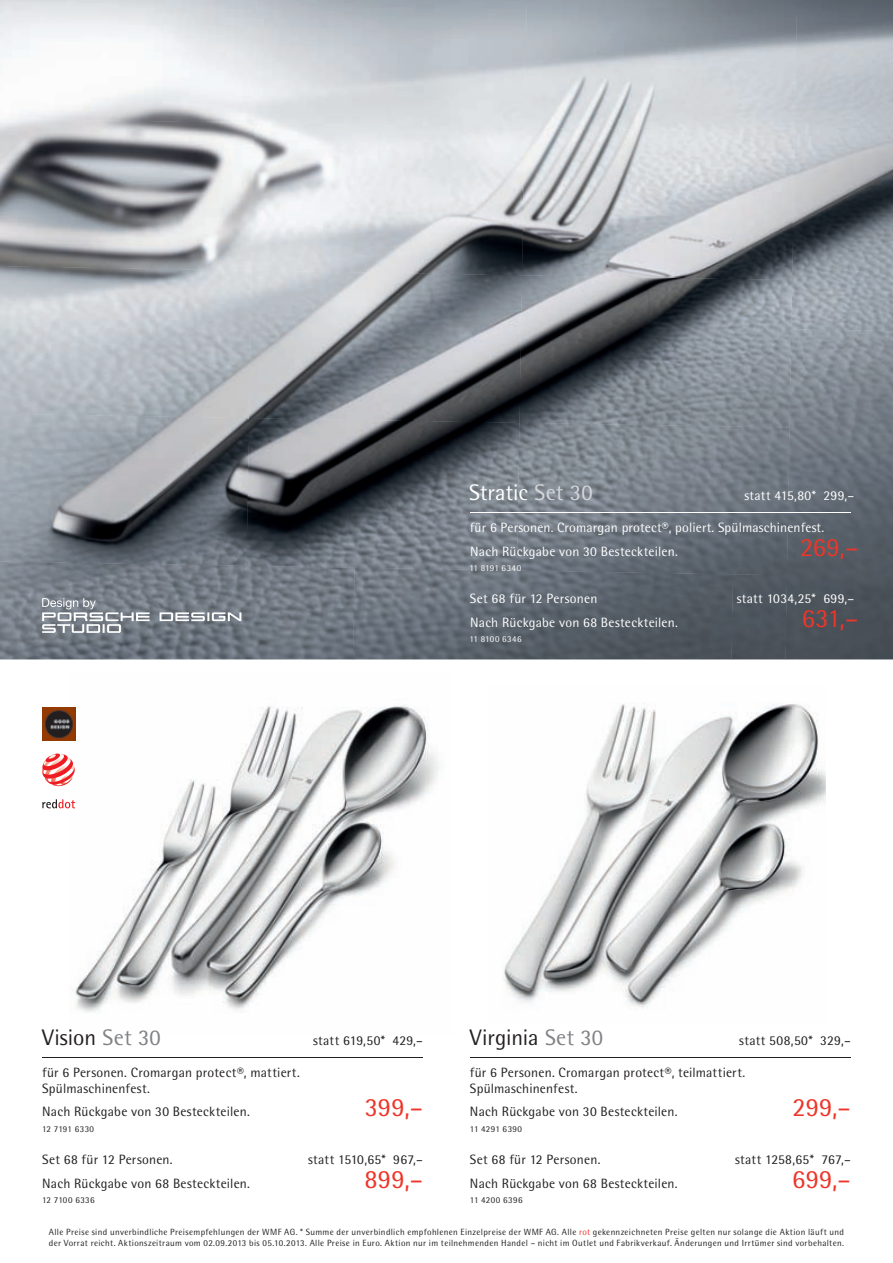
<style>
.page{position:relative;width:893px;height:1263px;background:#fff}
.page>*{position:absolute;margin:0;border:0;box-sizing:border-box;transform-origin:0 0}
.t1{font:26.25px "WMF Rotis";letter-spacing:.01em;color:#ee3529}
.t2{font:22.5px "WMF Rotis";letter-spacing:.005em;color:#231f20}
.t3{font:22.5px "WMF Rotis";letter-spacing:.005em;color:#fff}
.t4{font:13.5px/15.8px "WMF Rotis";letter-spacing:.015em;color:#231f20}
.t5{font:13.5px/23.7px "WMF Rotis";letter-spacing:.01em;color:#fff}
.t6{font:9px/10.6px "WMF Rotis";letter-spacing:.04em;color:#231f20}
.t7{font:9px "WMF Rotis";letter-spacing:.005em;color:#231f20}
.t8{font:9px "WMF Rotis";letter-spacing:.025em;color:#fff}
.t9{font:9px "WMF Rotis";letter-spacing:.045em;color:#fff}
.s1{color:#d5d6d8}
.s2{color:#808285}
.s3{color:#ee3529}
</style>
<div class="page">
<img style="left:524px;top:0;width:266px;height:127px">
<img style="left:790px;top:0;width:102px;height:329px">
<img style="left:0;top:118px;width:254px;height:148px">
<img style="left:251px;top:123px;width:273px;height:147px">
<img style="left:521px;top:127px;width:273px;height:153px">
<img style="left:0;top:266px;width:252px;height:147px">
<img style="left:249px;top:270px;width:273px;height:148px">
<img style="left:519px;top:275px;width:273px;height:147px">
<img style="left:785px;top:329px;width:107px;height:330px">
<img style="left:0;top:413px;width:249px;height:148px">
<img style="left:246px;top:418px;width:273px;height:149px">
<img style="left:516px;top:422px;width:273px;height:153px">
<img style="left:0;top:561px;width:355px;height:98px">
<img style="left:353px;top:567px;width:379px;height:92px">
<div style="left:731px;top:574px;width:55px;height:85px;background:#4d555d"></div>
<img style="left:70px;top:705px;width:369px;height:307px">
<img style="left:503px;top:703px;width:321px;height:306px">
<hr style="left:42px;top:1057px;width:381px;height:1px;background:#231f20">
<hr style="left:469px;top:1057px;width:381px;height:1px;background:#231f20">
<img style="left:42px;top:707px;width:33px;height:33px">
<svg style="left:42px;top:753px;width:33px;height:33px"></svg>
<svg style="left:42px;top:799px;width:33px;height:9px"></svg>
<hr style="left:469px;top:512px;width:381px;height:1px;background:#fff">
<svg style="left:42px;top:598px;width:199px;height:34px;background:#8c9299"></svg>
<h2 class="t3" style="left:469px;top:479px;width:125px">Stratic <span class="s1">Set 30</span></h2>
<h3 class="t5" style="left:744px;top:483px;width:111px">statt 415,80* 299,–</h3>
<h3 class="t5" style="left:469px;top:515px;width:355px">für 6 Personen. Cromargan protect®, poliert. Spülmaschinenfest.<br>Nach Rückgabe von 30 Besteckteilen.</h3>
<h1 class="t1" style="left:799px;top:531px;width:60px">269,–</h1>
<p class="t8" style="left:469px;top:563px;width:53px">11 8191 6340</p>
<h3 class="t5" style="left:469px;top:586px;width:129px">Set 68 für 12 Personen</h3>
<h3 class="t5" style="left:736px;top:586px;width:119px">statt 1034,25* 699,–</h3>
<h3 class="t5" style="left:470px;top:610px;width:209px">Nach Rückgabe von 68 Besteckteilen.</h3>
<h1 class="t1" style="left:801px;top:602px;width:58px">631,–</h1>
<p class="t9" style="left:469px;top:634px;width:54px">11 8100 6346</p>
<h2 class="t2" style="left:42px;top:1024px;width:120px">Vision <span class="s2">Set 30</span></h2>
<h3 class="t4" style="left:313px;top:1032px;width:111px">statt 619,50* 429,–</h3>
<h3 class="t4" style="left:42px;top:1064px;width:259px">für 6 Personen. Cromargan protect®, mattiert.<br>Spülmaschinenfest.</h3>
<h3 class="t4" style="left:42px;top:1103px;width:209px">Nach Rückgabe von 30 Besteckteilen.</h3>
<h1 class="t1" style="left:364px;top:1091px;width:60px">399,–</h1>
<p class="t7" style="left:42px;top:1123px;width:53px">12 7191 6330</p>
<h3 class="t4" style="left:42px;top:1150px;width:132px">Set 68 für 12 Personen.</h3>
<h3 class="t4" style="left:308px;top:1150px;width:116px">statt 1510,65* 967,–</h3>
<h3 class="t4" style="left:42px;top:1174px;width:209px">Nach Rückgabe von 68 Besteckteilen.</h3>
<h1 class="t1" style="left:364px;top:1162px;width:60px">899,–</h1>
<p class="t6" style="left:42px;top:1194px;width:54px">12 7100 6336</p>
<h2 class="t2" style="left:469px;top:1024px;width:135px">Virginia <span class="s2">Set 30</span></h2>
<h3 class="t4" style="left:739px;top:1032px;width:113px">statt 508,50* 329,–</h3>
<h3 class="t4" style="left:469px;top:1064px;width:276px">für 6 Personen. Cromargan protect®, teilmattiert.<br>Spülmaschinenfest.</h3>
<h3 class="t4" style="left:469px;top:1103px;width:209px">Nach Rückgabe von 30 Besteckteilen.</h3>
<h1 class="t1" style="left:792px;top:1091px;width:60px">299,–</h1>
<p class="t6" style="left:469px;top:1123px;width:54px">11 4291 6390</p>
<h3 class="t4" style="left:469px;top:1150px;width:132px">Set 68 für 12 Personen.</h3>
<h3 class="t4" style="left:734px;top:1150px;width:117px">statt 1258,65* 767,–</h3>
<h3 class="t4" style="left:469px;top:1174px;width:209px">Nach Rückgabe von 68 Besteckteilen.</h3>
<h1 class="t1" style="left:791px;top:1162px;width:60px">699,–</h1>
<p class="t6" style="left:469px;top:1194px;width:54px">11 4200 6396</p>
<p class="t6" style="left:49px;top:1226px;width:796px">Alle Preise sind unverbindliche Preisempfehlungen der WMF AG. * Summe der unverbindlich empfohlenen Einzelpreise der WMF AG. Alle <span class="s3">rot</span> gekennzeichneten Preise gelten nur solange die Aktion läuft und der Vorrat reicht. Aktionszeitraum vom 02.09.2013 bis 05.10.2013. Alle Preise in Euro. Aktion nur im teilnehmenden Handel – nicht im Outlet und Fabrikverkauf. Änderungen und Irrtümer sind vorbehalten.</p>
</div>
